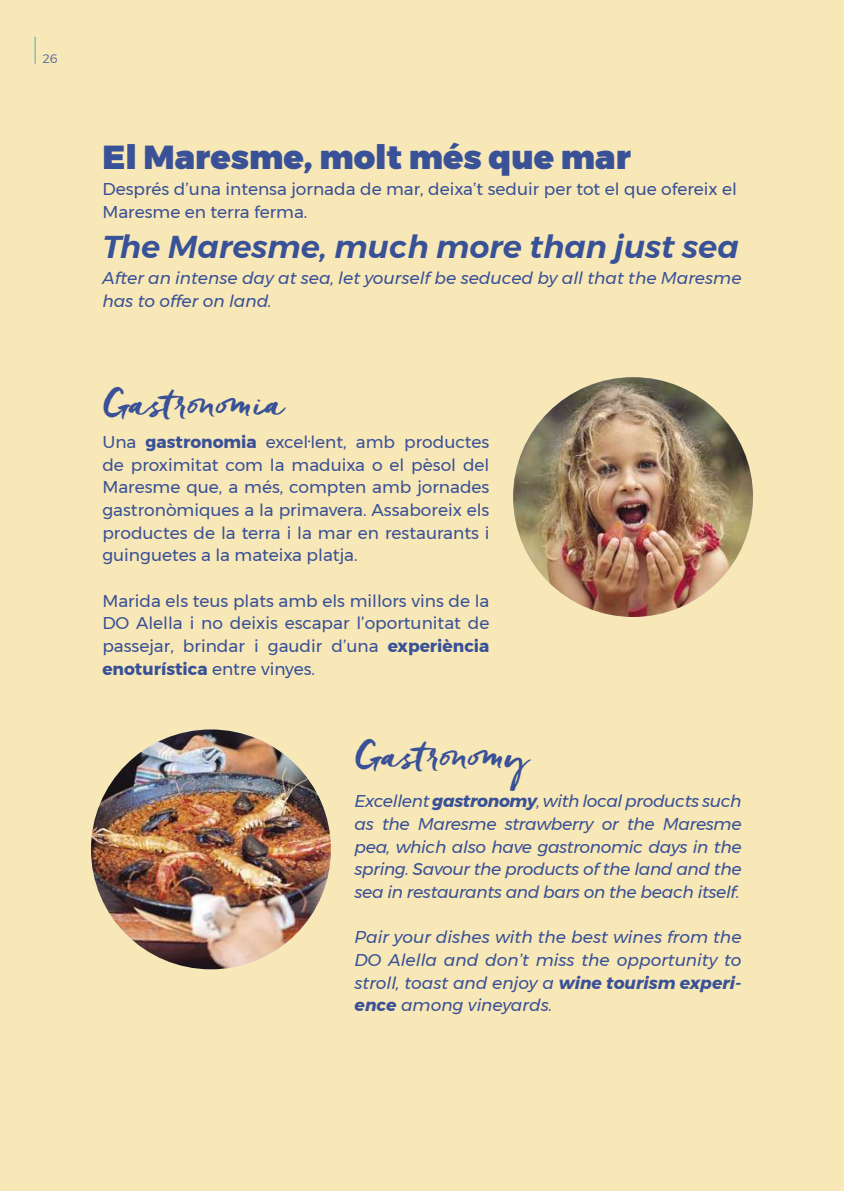
<style>
.page{position:relative;width:844px;height:1191px;background:#fff}
.page>*{position:absolute;margin:0;border:0;box-sizing:border-box;transform-origin:0 0}
.t1{font:39.73px "Freeland";color:#395196}
.t2{font:900 33.25px "Montserrat";color:#395196}
.t3{font:italic 600 31.5px "Montserrat";color:#395196}
.t4{font:16.97px/22.8px "Montserrat";color:#395196;text-align:justify}
.t5{font:italic 16.97px/22.8px "Montserrat";color:#395196;text-align:justify}
.t6{font:300 12.25px "Montserrat";color:#395196}
.s1{font-weight:700}
</style>
<div class="page">
<div style="left:0;top:0;width:843px;height:1191px;background:#f8e8b7"></div>
<img style="left:513px;top:377px;width:239px;height:240px;border-radius:120px">
<img style="left:91px;top:729px;width:240px;height:240px;border-radius:120px">
<svg style="left:35px;top:37px;width:1px;height:27px"></svg>
<p class="t6" style="left:43px;top:49px;width:16px">26</p>
<h2 class="t2" style="left:102px;top:129px;width:530px">El Maresme, molt més que mar</h2>
<p class="t4" style="left:102px;top:177px;width:636px">Després d’una intensa jornada de mar, deixa’t seduir per tot el que ofereix el<br>Maresme en terra ferma.</p>
<h3 class="t3" style="left:102px;top:222px;width:638px">The Maresme, much more than just sea</h3>
<p class="t5" style="left:102px;top:266px;width:640px">After an intense day at sea, let yourself be seduced by all that the Maresme has to offer on land.</p>
<h1 class="t1" style="left:102px;top:377px;width:184px">Gastronomia</h1>
<p class="t4" style="left:102px;top:430px;width:388px">Una <span class="s1">gastronomia</span> excel·lent, amb productes de proximitat com la maduixa o el pèsol del Maresme que, a més, compten amb jornades gastronòmiques a la primavera. Assaboreix els productes de la terra i la mar en restaurants i guinguetes a la mateixa platja.</p>
<p class="t4" style="left:102px;top:589px;width:388px">Marida els teus plats amb els millors vins de la DO Alella i no deixis escapar l’oportunitat de passejar, brindar i gaudir d’una <span class="s1">experiència enoturística</span> entre vinyes.</p>
<h1 class="t1" style="left:354px;top:729px;width:176px">Gastronomy</h1>
<p class="t5" style="left:354px;top:789px;width:388px">Excellent <span class="s1">gastronomy</span>, with local products such as the Maresme strawberry or the Maresme pea, which also have gastronomic days in the spring. Savour the products of the land and the sea in restaurants and bars on the beach itself.</p>
<p class="t5" style="left:354px;top:925px;width:388px">Pair your dishes with the best wines from the DO Alella and don’t miss the opportunity to stroll, toast and enjoy a <span class="s1">wine tourism experi&shy;ence</span> among vineyards.</p>
</div>
